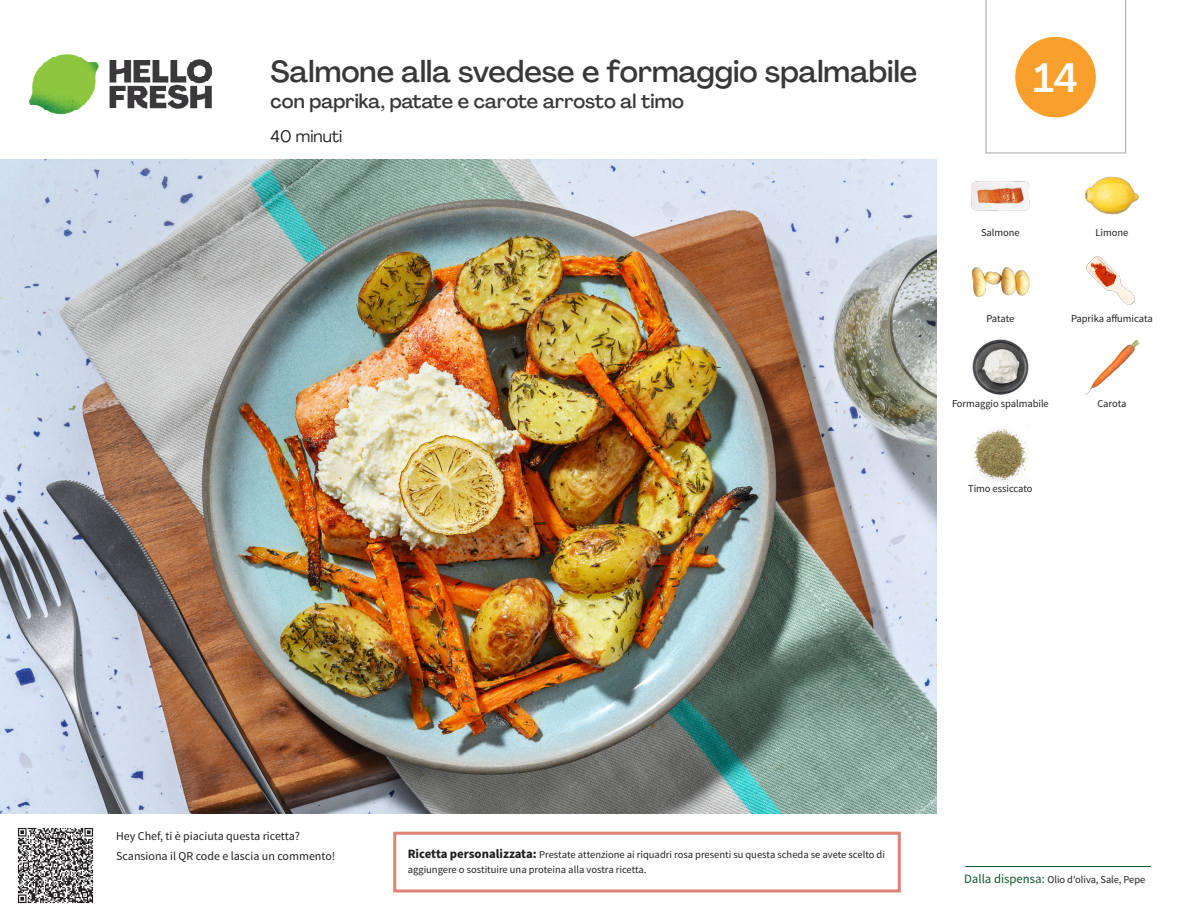
<style>
.page{position:relative;width:1188px;height:918px;background:#fff}
.page>*{position:absolute;margin:0;border:0;box-sizing:border-box;transform-origin:0 0}
._24_Recipe_Nr_Bag{font:500 40.5px "Agrandir";color:#fff}
._15_Titel_UK{font:500 30px "Agrandir";color:#383839}
._15_Titel_UK-2{font:500 19.5px "Agrandir";color:#383839}
._02_Box_Type{font:16.5px "Agrandir";color:#231f20}
._06_Before_Start{font:12px "Source Sans Pro";color:#231f20}
.STEP_Text_IT{font:10.5px/15px "Source Sans Pro";color:#231f20}
._18_FRONT_ingredients_UK{font:10.5px "Source Sans Pro";letter-spacing:-.005em;color:#231f20}
.t1{font:10.5px "Source Sans Variable";letter-spacing:-.005em;color:#231f20}
.s1{font-weight:700;font-size:12.75px}
.s2{font-family:"Source Sans Pro";font-size:12.75px;color:#0e572c}
</style>
<div class="page">
<img style="left:30px;top:54px;width:181px;height:61px">
<hr style="left:965px;top:866px;width:186px;height:1px;background:#0e572c">
<img style="left:0;top:159px;width:936px;height:655px">
<img style="left:1084px;top:176px;width:55px;height:39px">
<img style="left:972px;top:181px;width:57px;height:30px">
<img style="left:1086px;top:256px;width:50px;height:49px">
<img style="left:972px;top:267px;width:57px;height:30px">
<img style="left:1085px;top:339px;width:55px;height:56px">
<img style="left:972px;top:339px;width:57px;height:56px">
<img style="left:973px;top:428px;width:55px;height:53px">
<img style="left:17px;top:827px;width:77px;height:77px">
<div style="left:393px;top:832px;width:508px;height:60px;border:3px solid #df8272"></div>
<svg style="left:985px;top:0;width:141px;height:154px"></svg>
<p class="_15_Titel_UK" style="left:271px;top:53px;width:648px">Salmone alla svedese e formaggio spalmabile</p>
<p class="_15_Titel_UK-2" style="left:271px;top:89px;width:415px">con paprika, patate e carote arrosto al timo</p>
<p class="_02_Box_Type" style="left:271px;top:126px;width:73px">40 minuti</p>
<p class="_24_Recipe_Nr_Bag" style="left:1033px;top:53px;width:46px">14</p>
<p class="_18_FRONT_ingredients_UK" style="left:981px;top:226px;width:40px">Salmone</p>
<p class="_18_FRONT_ingredients_UK" style="left:1096px;top:226px;width:34px">Limone</p>
<p class="_18_FRONT_ingredients_UK" style="left:986px;top:312px;width:30px">Patate</p>
<p class="_18_FRONT_ingredients_UK" style="left:1071px;top:312px;width:83px">Paprika affumicata</p>
<p class="_18_FRONT_ingredients_UK" style="left:952px;top:397px;width:98px">Formaggio spalmabile</p>
<p class="_18_FRONT_ingredients_UK" style="left:1097px;top:397px;width:31px">Carota</p>
<p class="_18_FRONT_ingredients_UK" style="left:968px;top:482px;width:66px">Timo essiccato</p>
<p class="_06_Before_Start" style="left:116px;top:829px;width:185px">Hey Chef, ti è piaciuta questa ricetta?</p>
<p class="_06_Before_Start" style="left:116px;top:848px;width:221px">Scansiona il QR code e lascia un commento!</p>
<p class="STEP_Text_IT" style="left:408px;top:847px;width:479px"><span class="s1">Ricetta personalizzata:</span> Prestate attenzione ai riquadri rosa presenti su questa scheda se avete scelto di aggiungere o sostituire una proteina alla vostra ricetta.</p>
<p class="t1" style="left:964px;top:873px;width:183px"><span class="s2">Dalla dispensa:</span> Olio d'oliva, Sale, Pepe</p>
</div>
